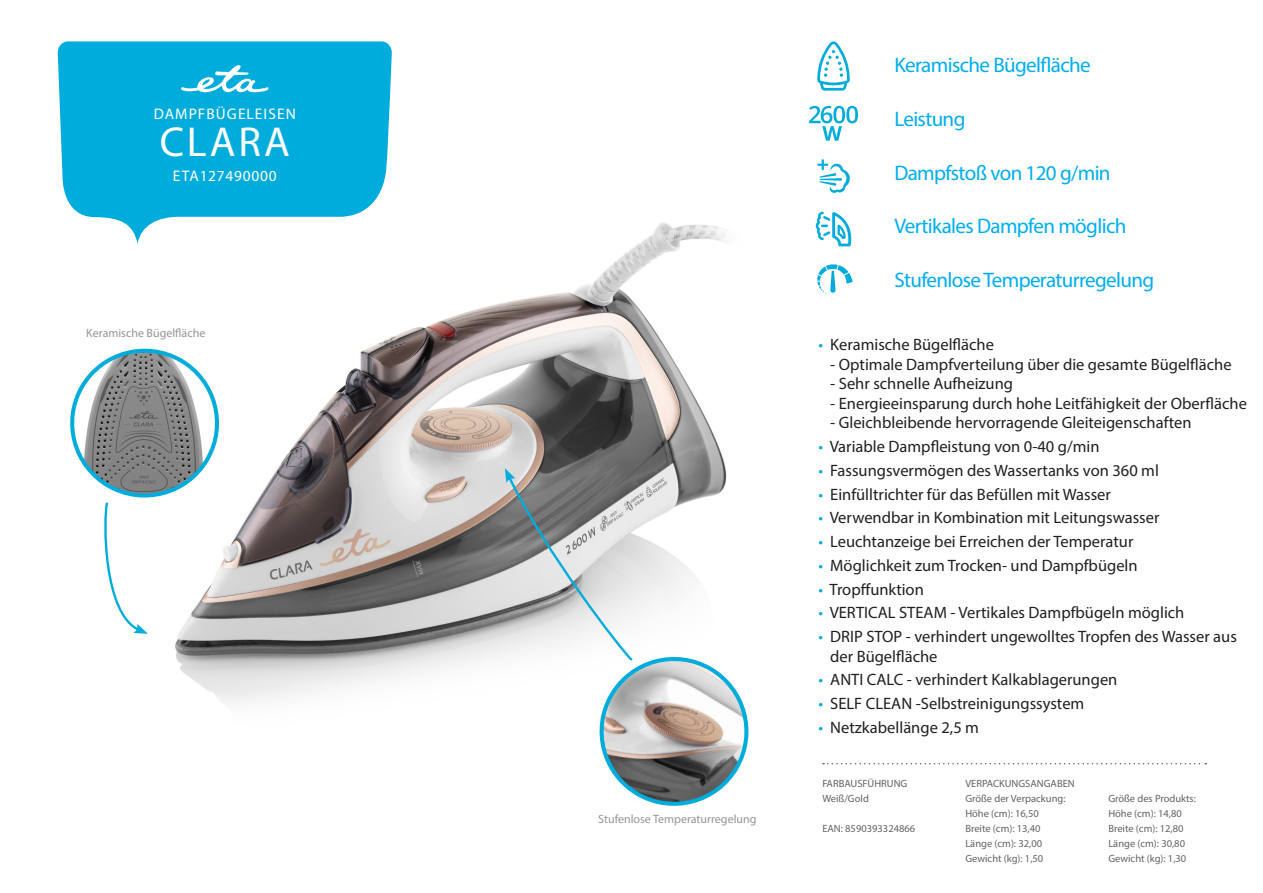
<style>
.page{position:relative;width:1263px;height:893px;background:#fff}
.page>*{position:absolute;margin:0;border:0;box-sizing:border-box;transform-origin:0 0}
.t1{font:42px "Myriad Pro";letter-spacing:.07em;color:#fff}
.t2{font:21px "Myriad Pro";letter-spacing:-.03em;color:#00aeef}
.t3{font:16.5px/19.5px "Myriad Pro";color:#231f20}
.t4{font:15.45px "Myriad Pro";letter-spacing:.07em;color:#fff}
.t5{font:15.45px "Myriad Pro";letter-spacing:.05em;color:#fff}
.t6{font:12px "Myriad Pro";color:#939598}
.t7{font:10.5px "Myriad Pro";color:#636366}
.s1{color:#00acdb}
</style>
<div class="page">
<img style="left:175px;top:222px;width:551px;height:481px">
<svg style="left:58px;top:41px;width:334px;height:203px;fill:#00acdb"></svg>
<svg style="left:823px;top:763px;width:383px;height:1px"></svg>
<svg style="left:181px;top:65px;width:87px;height:27px"></svg>
<svg style="left:70px;top:335px;width:163px;height:299px"></svg>
<svg style="left:505px;top:468px;width:244px;height:338px"></svg>
<svg style="left:809px;top:106px;width:49px;height:35px"></svg>
<svg style="left:817px;top:41px;width:33px;height:50px"></svg>
<svg style="left:816px;top:212px;width:36px;height:34px"></svg>
<svg style="left:817px;top:159px;width:33px;height:34px"></svg>
<svg style="left:817px;top:264px;width:36px;height:30px"></svg>
<p class="t4" style="left:154px;top:104px;width:144px">DAMPFBÜGELEISEN</p>
<p class="t1" style="left:160px;top:116px;width:132px">CLARA</p>
<p class="t5" style="left:173px;top:166px;width:105px">ETA127490000</p>
<p class="t6" style="left:86px;top:326px;width:121px">Keramische Bügelfläche</p>
<p class="t6" style="left:598px;top:812px;width:160px">Stufenlose Temperaturregelung</p>
<p class="t2" style="left:894px;top:52px;width:198px">Keramische Bügelfläche</p>
<p class="t2" style="left:894px;top:106px;width:73px">Leistung</p>
<p class="t2" style="left:894px;top:160px;width:218px">Dampfstoß von 120 g/min</p>
<p class="t2" style="left:894px;top:213px;width:234px">Vertikales Dampfen möglich</p>
<p class="t2" style="left:894px;top:267px;width:261px">Stufenlose Temperaturregelung</p>
<p class="t3" style="left:819px;top:335px;width:177px"><span class="s1">•</span> Keramische Bügelfläche</p>
<p class="t3" style="left:830px;top:354px;width:403px">- Optimale Dampfverteilung über die gesamte Bügelfläche</p>
<p class="t3" style="left:830px;top:374px;width:184px">- Sehr schnelle Aufheizung</p>
<p class="t3" style="left:830px;top:393px;width:418px">- Energieeinsparung durch hohe Leitfähigkeit der Oberfläche</p>
<p class="t3" style="left:830px;top:413px;width:363px">- Gleichbleibende hervorragende Gleiteigenschaften</p>
<p class="t3" style="left:819px;top:437px;width:282px"><span class="s1">•</span> Variable Dampfleistung von 0-40 g/min</p>
<p class="t3" style="left:819px;top:460px;width:342px"><span class="s1">•</span> Fassungsvermögen des Wassertanks von 360 ml</p>
<p class="t3" style="left:819px;top:484px;width:294px"><span class="s1">•</span> Einfülltrichter für das Befüllen mit Wasser</p>
<p class="t3" style="left:819px;top:508px;width:342px"><span class="s1">•</span> Verwendbar in Kombination mit Leitungswasser</p>
<p class="t3" style="left:819px;top:532px;width:316px"><span class="s1">•</span> Leuchtanzeige bei Erreichen der Temperatur</p>
<p class="t3" style="left:819px;top:555px;width:321px"><span class="s1">•</span> Möglichkeit zum Trocken- und Dampfbügeln</p>
<p class="t3" style="left:819px;top:579px;width:107px"><span class="s1">•</span> Tropffunktion</p>
<p class="t3" style="left:819px;top:603px;width:367px"><span class="s1">•</span> VERTICAL STEAM - Vertikales Dampfbügeln möglich</p>
<p class="t3" style="left:830px;top:627px;width:408px;text-indent:-12px"><span class="s1">•</span> DRIP STOP - verhindert ungewolltes Tropfen des Wasser aus der Bügelfläche</p>
<p class="t3" style="left:819px;top:670px;width:300px"><span class="s1">•</span> ANTI CALC - verhindert Kalkablagerungen</p>
<p class="t3" style="left:819px;top:694px;width:267px"><span class="s1">•</span> SELF CLEAN -Selbstreinigungssystem</p>
<p class="t3" style="left:819px;top:717px;width:162px"><span class="s1">•</span> Netzkabellänge 2,5 m</p>
<p class="t7" style="left:822px;top:776px;width:87px">FARBAUSFÜHRUNG</p>
<p class="t7" style="left:822px;top:791px;width:48px">Weiß/Gold</p>
<p class="t7" style="left:822px;top:821px;width:94px">EAN: 8590393324866</p>
<p class="t7" style="left:965px;top:776px;width:111px">VERPACKUNGSANGABEN</p>
<p class="t7" style="left:965px;top:791px;width:102px">Größe der Verpackung:</p>
<p class="t7" style="left:965px;top:806px;width:75px">Höhe (cm): 16,50</p>
<p class="t7" style="left:965px;top:821px;width:77px">Breite (cm): 13,40</p>
<p class="t7" style="left:965px;top:836px;width:78px">Länge (cm): 32,00</p>
<p class="t7" style="left:965px;top:851px;width:79px">Gewicht (kg): 1,50</p>
<p class="t7" style="left:1108px;top:791px;width:89px">Größe des Produkts:</p>
<p class="t7" style="left:1108px;top:806px;width:75px">Höhe (cm): 14,80</p>
<p class="t7" style="left:1108px;top:821px;width:77px">Breite (cm): 12,80</p>
<p class="t7" style="left:1108px;top:836px;width:78px">Länge (cm): 30,80</p>
<p class="t7" style="left:1108px;top:851px;width:79px">Gewicht (kg): 1,30</p>
</div>
